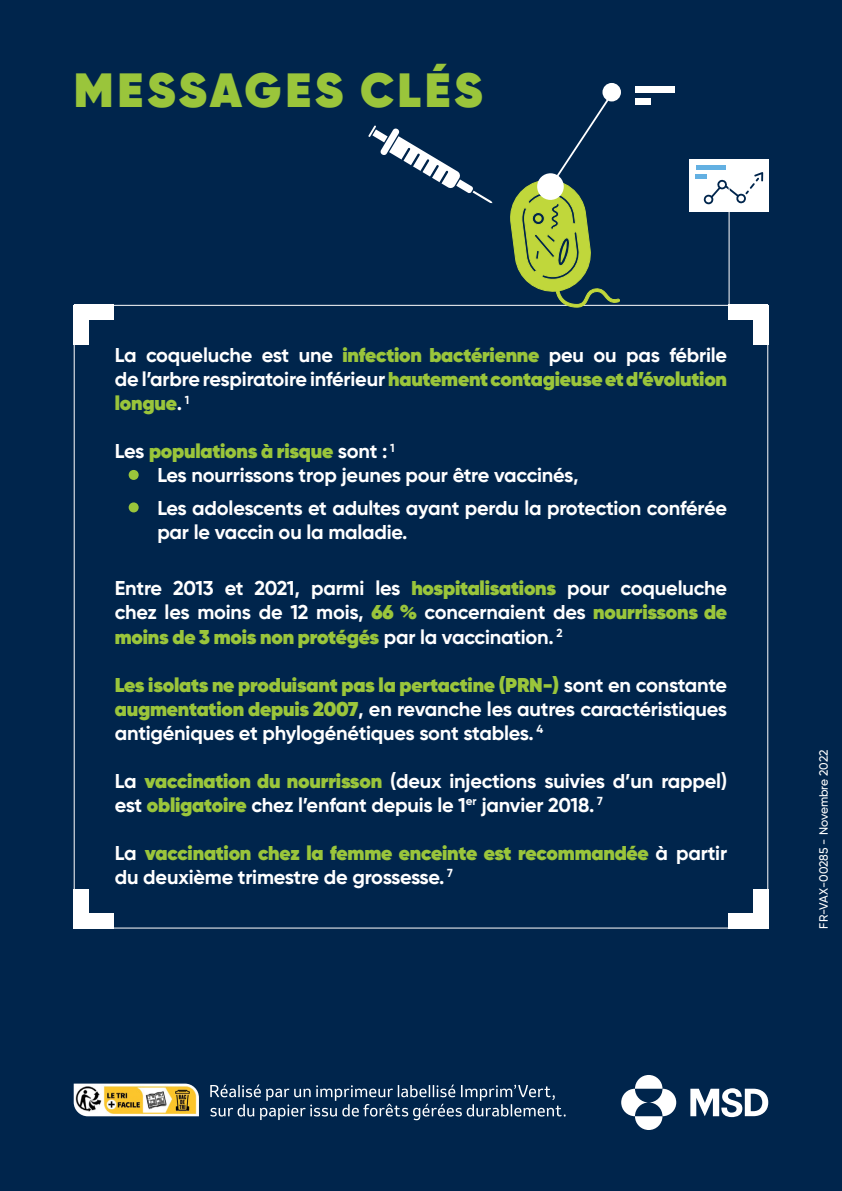
<style>
.page{position:relative;width:842px;height:1191px;background:#00254c}
.page>*{position:absolute;margin:0;border:0;box-sizing:border-box;transform-origin:0 0}
._1_TITRE_VERT_CAP{font:800 48px "Gilroy";letter-spacing:.08em;color:#9ac53b}
.t1{font:700 20px/24px "Gilroy";letter-spacing:-.01em;color:#fff;text-align:justify}
.t2{font:800 20px/24px "Gilroy";letter-spacing:-.01em;color:#9ac53b}
.REF_NOIR{font:500 12px "Gilroy";letter-spacing:-.005em;color:#fff}
.s1{font-weight:800;color:#9ac53b}
.s2{font-weight:700;color:#fff}
.s3{font-weight:400;font-size:50px;color:#9ac53b}
</style>
<div class="page">
<svg style="left:690px;top:1088px;width:78px;height:29px"></svg>
<svg style="left:635px;top:1075px;width:27px;height:13px"></svg>
<svg style="left:621px;top:1088px;width:28px;height:28px"></svg>
<svg style="left:635px;top:1116px;width:27px;height:14px"></svg>
<svg style="left:649px;top:1088px;width:27px;height:28px"></svg>
<div style="left:753px;top:889px;width:15px;height:39px;background:#fff"></div>
<div style="left:729px;top:913px;width:39px;height:15px;background:#fff"></div>
<div style="left:74px;top:889px;width:15px;height:39px;background:#fff"></div>
<div style="left:74px;top:913px;width:39px;height:15px;background:#fff"></div>
<div style="left:729px;top:305px;width:39px;height:15px;background:#fff"></div>
<div style="left:753px;top:305px;width:15px;height:39px;background:#fff"></div>
<div style="left:74px;top:305px;width:39px;height:15px;background:#fff"></div>
<div style="left:74px;top:305px;width:15px;height:39px;background:#fff"></div>
<svg style="left:210px;top:1084px;width:356px;height:36px"></svg>
<img style="left:74px;top:1083px;width:125px;height:33px">
<div style="left:689px;top:159px;width:79px;height:53px;background:#fff"></div>
<div style="left:696px;top:165px;width:29px;height:5px;background:#63b0e2"></div>
<div style="left:696px;top:174px;width:11px;height:5px;background:#63b0e2"></div>
<svg style="left:508px;top:97px;width:112px;height:211px"></svg>
<div style="left:602px;top:83px;width:19px;height:18px;background:#fff;border-radius:50%"></div>
<div style="left:635px;top:86px;width:40px;height:6px;background:#fff"></div>
<div style="left:635px;top:98px;width:15px;height:6px;background:#fff"></div>
<svg style="left:704px;top:172px;width:59px;height:32px"></svg>
<svg style="left:368px;top:125px;width:125px;height:78px"></svg>
<hr style="left:729px;top:183px;width:1px;height:133px;background:#fff">
<p class="_1_TITRE_VERT_CAP" style="left:74px;top:60px;width:410px">MESSAGES CLÉS</p>
<p class="t1" style="left:115px;top:343px;width:614px">La coqueluche est une <span class="s1">infection bactérienne</span> peu ou pas fébrile de l’arbre respiratoire inférieur <span class="s1">hautement contagieuse et d’évolution longue</span>. <sup>1</sup></p>
<p class="t2" style="left:115px;top:439px;width:281px"><span class="s2">Les</span> populations à risque <span class="s2">sont :</span> <sup>1</sup></p>
<p class="t1" style="left:126px;top:463px;width:454px"><span class="s3">•</span> Les nourrissons trop jeunes pour être vaccinés,</p>
<p class="t1" style="left:157px;top:496px;width:571px;text-indent:-31px"><span class="s3">•</span> Les adolescents et adultes ayant perdu la protection conférée par le vaccin ou la maladie.</p>
<p class="t1" style="left:115px;top:576px;width:614px">Entre 2013 et 2021, parmi les <span class="s1">hospitalisations</span> pour coqueluche chez les moins de 12 mois, <span class="s1">66 %</span> concernaient des <span class="s1">nourrissons de moins de 3 mois non protégés</span> par la vaccination. <sup>2</sup></p>
<p class="t1" style="left:115px;top:672px;width:614px"><span class="s1">Les isolats ne produisant pas la pertactine (PRN-)</span> sont en constante <span class="s1">augmentation depuis 2007</span>, en revanche les autres caractéristiques antigéniques et phylogénétiques sont stables. <sup>4</sup></p>
<p class="t1" style="left:115px;top:768px;width:614px">La <span class="s1">vaccination du nourrisson</span> (deux injections suivies d’un rappel) est <span class="s1">obligatoire</span> chez l’enfant depuis le 1<sup>er</sup> janvier 2018. <sup>7</sup></p>
<p class="t2" style="left:115px;top:840px;width:614px"><span class="s2">La</span> vaccination chez la femme enceinte est recommandée <span class="s2">à partir du deuxième trimestre de grossesse.</span> <sup>7</sup></p>
<p class="REF_NOIR" style="left:816px;top:928px;width:180px;rotate:-90deg">FR-VAX-00285 - Novembre 2022</p>
</div>
